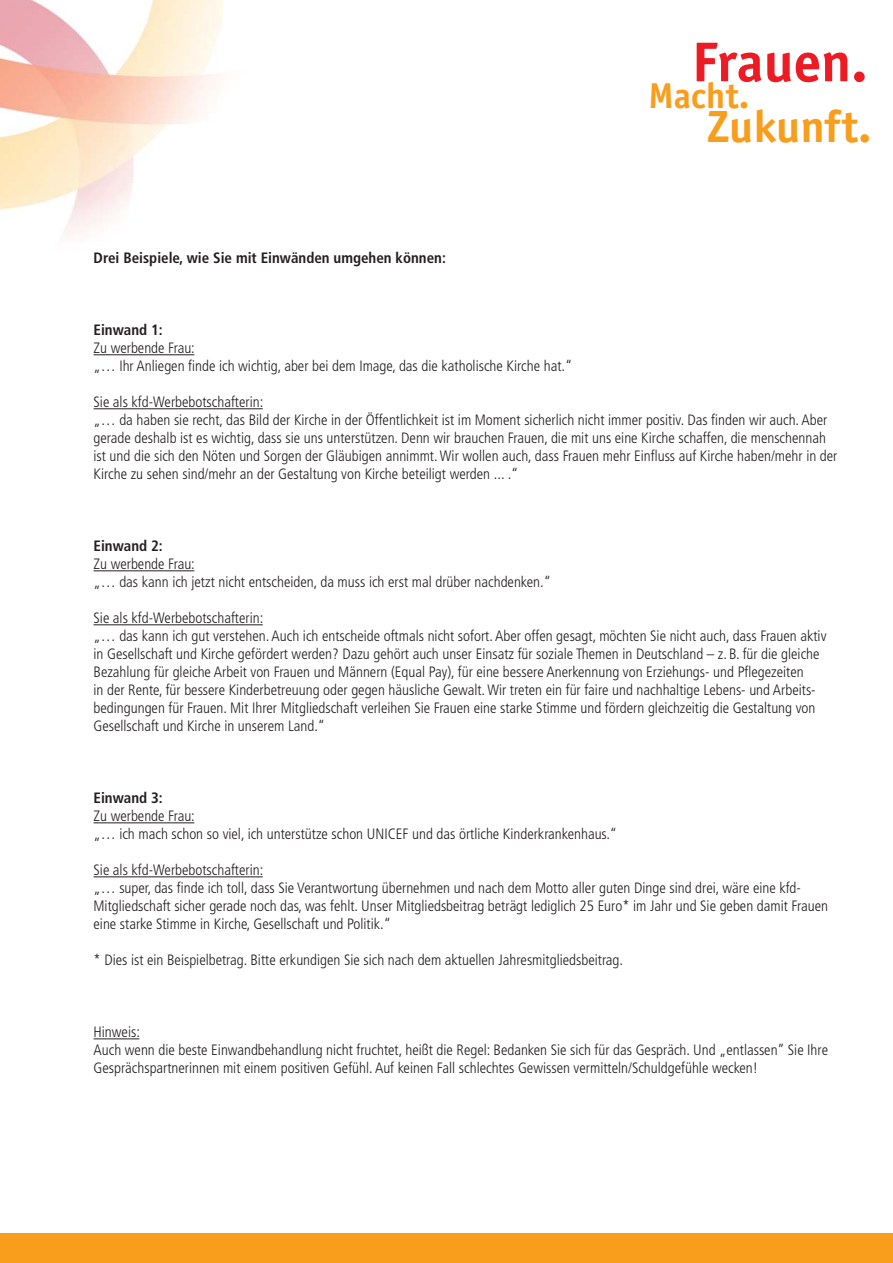
<style>
.page{position:relative;width:893px;height:1263px;background:#fff}
.page>*{position:absolute;margin:0;border:0;box-sizing:border-box;transform-origin:0 0}
.t1{font:700 57.75px "Officina Sans";color:#ed1c24}
.t2{font:700 46.5px "Officina Sans";color:#f99d1c}
.t3{font:700 37.05px "Officina Sans";color:#f99d1c}
.t4{font:300 condensed 15px/18px "Frutiger";color:#231f20}
.t5{font:700 condensed 15px "Frutiger";color:#231f20}
</style>
<div class="page">
<img style="left:0;top:0;width:223px;height:237px">
<div style="left:0;top:1233px;width:893px;height:30px;background:#f99d1c"></div>
<hr style="left:94px;top:354px;width:100px;height:1px;background:#231f20">
<hr style="left:94px;top:408px;width:169px;height:1px;background:#231f20">
<hr style="left:94px;top:570px;width:100px;height:1px;background:#231f20">
<hr style="left:94px;top:624px;width:169px;height:1px;background:#231f20">
<hr style="left:94px;top:822px;width:100px;height:1px;background:#231f20">
<hr style="left:94px;top:876px;width:169px;height:1px;background:#231f20">
<hr style="left:94px;top:1038px;width:45px;height:1px;background:#231f20">
<p class="t5" style="left:94px;top:252px;width:354px">Drei Beispiele, wie Sie mit Einwänden umgehen können:</p>
<h1 class="t1" style="left:692px;top:39px;width:177px">Frauen.</h1>
<h3 class="t3" style="left:649px;top:82px;width:102px">Macht.</h3>
<h2 class="t2" style="left:707px;top:108px;width:166px">Zukunft.</h2>
<p class="t5" style="left:94px;top:324px;width:71px">Einwand 1:</p>
<p class="t4" style="left:94px;top:340px;width:480px">Zu werbende Frau:<br>„… Ihr Anliegen finde ich wichtig, aber bei dem Image, das die katholische Kirche hat.“</p>
<p class="t4" style="left:94px;top:394px;width:745px">Sie als kfd-Werbebotschafterin:<br>„… da haben sie recht, das Bild der Kirche in der Öffentlichkeit ist im Moment sicherlich nicht immer positiv. Das finden wir auch. Aber gerade deshalb ist es wichtig, dass sie uns unterstützen. Denn wir brauchen Frauen, die mit uns eine Kirche schaffen, die menschennah ist und die sich den Nöten und Sorgen der Gläubigen annimmt. Wir wollen auch, dass Frauen mehr Einfluss auf Kirche haben/mehr in der Kirche zu sehen sind/mehr an der Gestaltung von Kirche beteiligt werden ... .“</p>
<p class="t5" style="left:94px;top:540px;width:71px">Einwand 2:</p>
<p class="t4" style="left:94px;top:556px;width:459px">Zu werbende Frau:<br>„… das kann ich jetzt nicht entscheiden, da muss ich erst mal drüber nachdenken.“</p>
<p class="t4" style="left:94px;top:610px;width:734px">Sie als kfd-Werbebotschafterin:<br>„… das kann ich gut verstehen. Auch ich entscheide oftmals nicht sofort. Aber offen gesagt, möchten Sie nicht auch, dass Frauen aktiv in Gesellschaft und Kirche gefördert werden? Dazu gehört auch unser Einsatz für soziale Themen in Deutschland – z. B. für die gleiche Bezahlung für gleiche Arbeit von Frauen und Männern (Equal Pay), für eine bessere Anerkennung von Erziehungs- und Pflegezeiten<br>in der Rente, für bessere Kinderbetreuung oder gegen häusliche Gewalt. Wir treten ein für faire und nachhaltige Lebens- und Arbeits&shy;bedingungen für Frauen. Mit Ihrer Mitgliedschaft verleihen Sie Frauen eine starke Stimme und fördern gleichzeitig die Gestaltung von Gesellschaft und Kirche in unserem Land.“</p>
<p class="t5" style="left:94px;top:792px;width:71px">Einwand 3:</p>
<p class="t4" style="left:94px;top:808px;width:525px">Zu werbende Frau:<br>„… ich mach schon so viel, ich unterstütze schon UNICEF und das örtliche Kinderkrankenhaus.“</p>
<p class="t4" style="left:94px;top:862px;width:736px">Sie als kfd-Werbebotschafterin:<br>„… super, das finde ich toll, dass Sie Verantwortung übernehmen und nach dem Motto aller guten Dinge sind drei, wäre eine kfd-Mitgliedschaft sicher gerade noch das, was fehlt. Unser Mitgliedsbeitrag beträgt lediglich 25 Euro* im Jahr und Sie geben damit Frauen eine starke Stimme in Kirche, Gesellschaft und Politik.“</p>
<p class="t4" style="left:94px;top:952px;width:531px">* Dies ist ein Beispielbetrag. Bitte erkundigen Sie sich nach dem aktuellen Jahresmitgliedsbeitrag.</p>
<p class="t4" style="left:94px;top:1024px;width:736px">Hinweis:<br>Auch wenn die beste Einwandbehandlung nicht fruchtet, heißt die Regel: Bedanken Sie sich für das Gespräch. Und „entlassen” Sie Ihre<br>Gesprächspartnerinnen mit einem positiven Gefühl. Auf keinen Fall schlechtes Gewissen vermitteln/Schuldgefühle wecken!</p>
</div>
